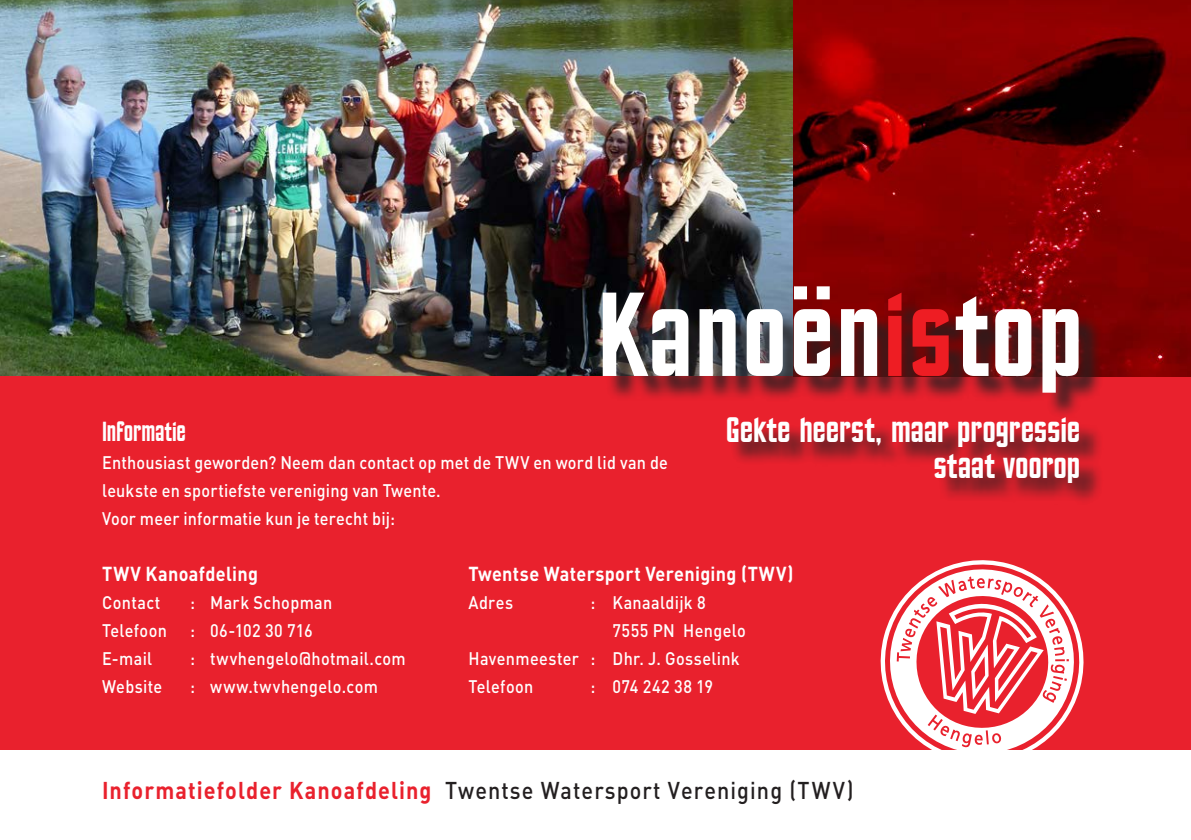
<style>
.page{position:relative;width:1191px;height:840px;background:#fff}
.page>*{position:absolute;margin:0;border:0;box-sizing:border-box;transform-origin:0 0}
.t1{font:120px "EXCELSIORSANS";letter-spacing:.02em;color:#fff}
.t2{font:36px "EXCELSIORSANS";letter-spacing:-.005em;color:#fff}
.t3{font:28px "EXCELSIORSANS";letter-spacing:-.005em;color:#fff;scale:.9 1}
.t4{font:500 24px "DIN";letter-spacing:.05em;color:#231f20;scale:.9 1}
.t5{font:700 20px "DIN";letter-spacing:.02em;color:#fff;scale:.9 1}
.t6{font:500 18px "DIN";letter-spacing:.02em;color:#fff;scale:.9 1}
.s1{color:#ee1d23}
.s2{font-family:"DIN Bold Alternate";font-weight:400;color:#e9212d}
</style>
<div class="page">
<img style="left:0;top:0;width:794px;height:376px">
<div style="left:0;top:376px;width:1191px;height:372px;background:#e9212d"></div>
<img style="left:794px;top:0;width:397px;height:376px">
<div style="left:730px;top:420px;width:373px;height:86px;background:#231f20;opacity:.8"></div>
<svg style="left:880px;top:560px;width:203px;height:190px"></svg>
<div style="left:606px;top:295px;width:498px;height:122px;background:#231f20;opacity:.8"></div>
<svg style="left:794px;top:286px;width:35px;height:13px"></svg>
<p class="t1" style="left:597px;top:289px;width:487px">Kanoen<span class="s1">is</span>top</p>
<p class="t3" style="left:102px;top:421px;width:95px">Informatie</p>
<p class="t6" style="left:102px;top:451px;width:630px">Enthousiast geworden? Neem dan contact op met de TWV en word lid van de</p>
<p class="t6" style="left:102px;top:479px;width:378px">leukste en sportiefste vereniging van Twente.</p>
<p class="t6" style="left:102px;top:507px;width:327px">Voor meer informatie kun je terecht bij:</p>
<p class="t2" style="left:726px;top:415px;width:356px">Gekte heerst, maar progressie</p>
<p class="t2" style="left:933px;top:451px;width:148px">staat voorop</p>
<p class="t5" style="left:102px;top:560px;width:175px">TWV Kanoafdeling</p>
<p class="t6" style="left:102px;top:590px;width:66px">Contact</p>
<p class="t6" style="left:190px;top:590px;width:160px">: Mark Schopman</p>
<p class="t6" style="left:102px;top:618px;width:74px">Telefoon</p>
<p class="t6" style="left:190px;top:618px;width:138px">: 06-102 30 716</p>
<p class="t6" style="left:102px;top:646px;width:57px">E-mail</p>
<p class="t6" style="left:190px;top:646px;width:241px">: twvhengelo@hotmail.com</p>
<p class="t6" style="left:102px;top:674px;width:68px">Website</p>
<p class="t6" style="left:190px;top:674px;width:210px">: www.twvhengelo.com</p>
<p class="t5" style="left:468px;top:560px;width:363px">Twentse Watersport Vereniging (TWV)</p>
<p class="t6" style="left:468px;top:590px;width:51px">Adres</p>
<p class="t6" style="left:590px;top:590px;width:129px">: Kanaaldijk 8</p>
<p class="t6" style="left:612px;top:618px;width:150px">7555 PN Hengelo</p>
<p class="t6" style="left:468px;top:646px;width:303px">Havenmeester : Dhr. J. Gosselink</p>
<p class="t6" style="left:468px;top:674px;width:74px">Telefoon</p>
<p class="t6" style="left:590px;top:674px;width:138px">: 074 242 38 19</p>
<p class="t4" style="left:102px;top:774px;width:836px"><span class="s2">Informatiefolder Kanoafdeling</span> Twentse Watersport Vereniging (TWV)</p>
</div>
